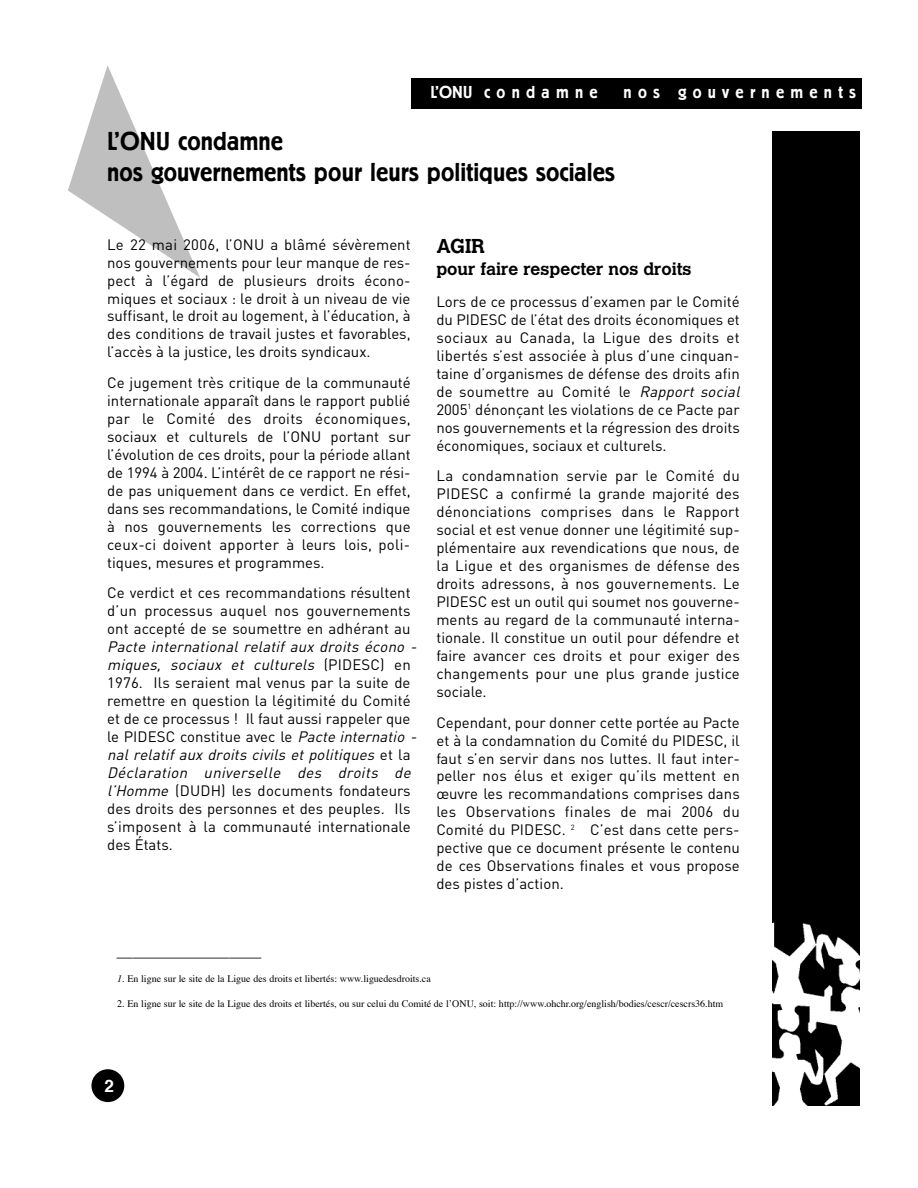
<style>
.page{position:relative;width:918px;height:1188px;background:#fff}
.page>*{position:absolute;margin:0;border:0;box-sizing:border-box;transform-origin:0 0}
.t1{font:500 25.65px/30.8px "Berliner Grotesk";color:#000}
.t2{font:700 19.95px "Calvert";color:#000}
.t3{font:500 17.1px "Berliner Grotesk";letter-spacing:.36em;color:#fff}
.t4{font:700 17.1px "Calvert";color:#000}
.t5{font:700 17.1px "Helvetica";color:#fff}
.t6{font:15px/18px "DIN";color:#000;text-align:justify}
.t7{font:italic 15px "DIN";color:#000}
.t8{font:9.9px "Times";color:#000}
.s1{font-style:italic}
</style>
<div class="page">
<svg style="left:68px;top:65px;width:132px;height:213px"></svg>
<div style="left:772px;top:132px;width:88px;height:973px;background:#000"></div>
<img style="left:772px;top:922px;width:88px;height:183px">
<div style="left:411px;top:79px;width:451px;height:30px;background:#000"></div>
<svg style="left:91px;top:1069px;width:33px;height:33px"></svg>
<p class="t3" style="left:430px;top:86px;width:169px">L’ONU c o n d a m n e</p>
<p class="t3" style="left:624px;top:86px;width:234px">nos gouve r n e m e n t s</p>
<h1 class="t1" style="left:107px;top:127px;width:509px">L’ONU condamne<br>nos gouvernements pour leurs politiques sociales</h1>
<p class="t6" style="left:107px;top:237px;width:305px">Le 22 mai 2006, l’ONU a blâmé sévèrement nos gouvernements pour leur manque de res&shy;pect à l’é g a rd de plusieurs droits éco n o&shy;miques et sociaux : le droit à un niveau de vie suffisant, le droit au logement, à l’éducation, à des conditions de travail justes et favorables, l’accès à la justice, les droits syndicaux.</p>
<p class="t6" style="left:107px;top:375px;width:305px">Ce jugement très critique de la communauté internationale apparaît dans le rapport publié par le Comité des droits éco n o m iq u e s , sociaux et culturels de l’ONU portant sur l’évolution de ces droits, pour la période allant de 1994 à 2004. L’intérêt de ce rapport ne rési&shy;de pas uniquement dans ce verdict. En effet, dans ses recommandations, le Comité indique à nos gouvernements les co r rections que ceux-ci doivent apporter à leurs lois, poli&shy;tiques, mesures et programmes.</p>
<p class="t6" style="left:107px;top:585px;width:305px">Ce verdict et ces recommandations résultent d’un processus auquel nos gouvernements ont accepté de se soumettre en adhérant au</p>
<p class="t6" style="left:107px;top:639px;width:314px;text-align:left"><span class="s1">Pacte international relatif aux droits écono - miques, sociaux et culturels</span> ( P I D E S C ) e n 1976. Ils seraient mal venus par la suite de remettre en question la légitimité du Comité et de ce processus ! Il faut aussi rappeler que le PIDESC constitue avec le <span class="s1">Pacte internatio - nal relatif aux droits civils et politiques</span> e t l a <span class="s1">Déclaration universelle des droits de l’Homme</span> (DUDH) les documents fondateurs des droits des personnes et des peuples. Ils s’imposent à la communauté internationale des États.</p>
<h2 class="t2" style="left:436px;top:238px;width:50px">AGIR</h2>
<p class="t4" style="left:436px;top:262px;width:257px">pour faire respecter nos droits</p>
<p class="t6" style="left:436px;top:294px;width:308px;text-align:left">Lors de ce processus d’examen par le Comité du PIDESC de l’état des droits économiques et sociaux au Canada, la Ligue des droits et libertés s’est associée à plus d’une cinquan&shy;taine d’organismes de défense des droits afin de soumettre au Comité le <span class="s1">Rapport social </span>2005<sup>1</sup> dénonçant les violations de ce Pacte par nos gouvernements et la régression des droits économiques, sociaux et culturels.</p>
<p class="t6" style="left:436px;top:468px;width:305px">La condamnation servie par le Comité du PIDESC a confirmé la grande majorité des dénonciations comprises dans le Rapport social et est venue donner une légitimité sup&shy;plémentaire aux revendications que nous, de la Ligue et des organismes de défense des droits adressons, à nos gouvernements. Le PIDESC est un outil qui soumet nos gouverne&shy;ments au regard de la communauté interna&shy;tionale. Il constitue un outil pour défendre et faire avancer ces droits et pour exiger des changements pour une plus grande justice sociale.</p>
<p class="t6" style="left:436px;top:714px;width:305px">Cependant, pour donner cette portée au Pacte et à la condamnation du Comité du PIDESC, il faut s’en servir dans nos luttes. Il faut inter&shy;peller nos élus et exiger qu’ils mettent en œuvre les recommandations comprises dans les Observations finales de mai 2006 du Comité du PIDESC. <sup>2</sup> C’est dans cette pers&shy;pective que ce document présente le contenu de ces Observations finales et vous propose des pistes d’action.</p>
<p class="t7" style="left:117px;top:945px;width:149px">__________________</p>
<p class="t8" style="left:117px;top:975px;width:315px"><span class="s1">1.</span> En ligne sur le site de la Ligue des droits et libertés: www.liguedesdroits.ca</p>
<p class="t8" style="left:117px;top:1000px;width:608px">2. En ligne sur le site de la Ligue des droits et libertés, ou sur celui du Comité de l’ONU, soit: http://www.ohchr.org/english/bodies/cescr/cescrs36.htm</p>
<p class="t5" style="left:104px;top:1079px;width:11px">2</p>
</div>
